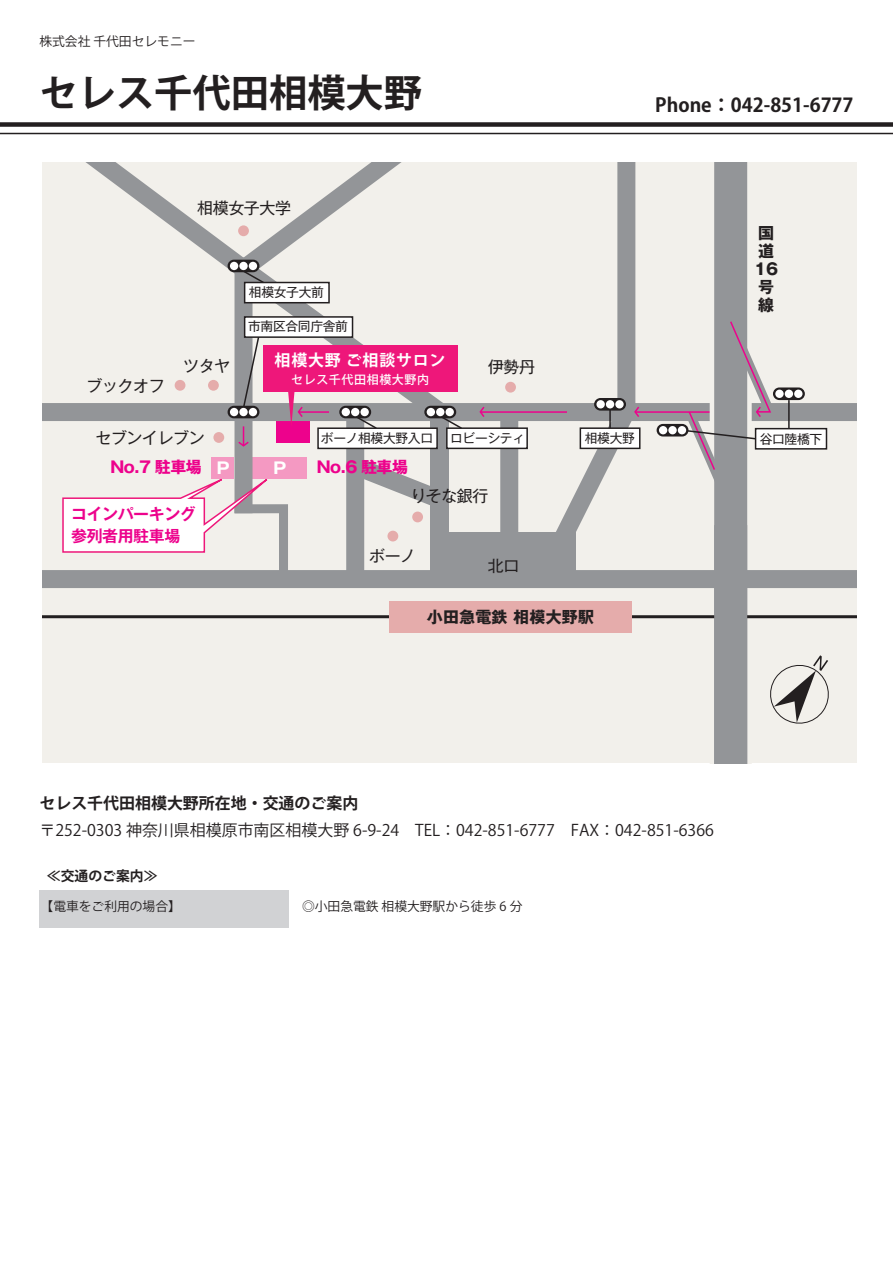
<style>
.page{position:relative;width:893px;height:1263px;background:#fff}
.page>*{position:absolute;margin:0;border:0;box-sizing:border-box;transform-origin:0 0}
.t1{font:700 38.25px "Koz Go Pro";color:#231f20}
.t2{font:700 19.2px "Koz Go Pro";color:#231f20}
.t3{font:15.9px "Koz Go Pro";color:#231f20}
.t4{font:15.9px "Gothic MB101 Pro";letter-spacing:-.025em;color:#231f20}
.t5{font:700 15.9px "Koz Go Pro";color:#231f20}
.t6{font:700 15.9px/17.9px "Gothic MB101 Pro";letter-spacing:.015em;color:#231f20}
.t7{font:700 15.9px/22.5px "Gothic MB101 Pro De";letter-spacing:-.025em;color:#ed028c}
.t8{font:700 15.9px "Gothic MB101 Pro";letter-spacing:-.025em;color:#ed028c}
.t9{font:700 15.9px "Koz Go Pro";letter-spacing:.05em;color:#fff}
.t10{font:700 15.9px "Gothic MB101 Pro";color:#fff}
.t11{font:700 13.8px "Koz Go Pro";color:#231f20}
.t12{font:12.75px "Koz Go Pro";color:#231f20}
.t13{font:12.75px "Gothic MB101 Pro";letter-spacing:-.025em;color:#231f20}
.t14{font:500 12px "Koz Go Pro";letter-spacing:.05em;color:#fff}
</style>
<div class="page">
<div style="left:42px;top:163px;width:814px;height:600px;background:#f2f0eb"></div>
<div style="left:276px;top:420px;width:34px;height:23px;background:#ed028c"></div>
<div style="left:42px;top:403px;width:814px;height:18px;background:#939598"></div>
<div style="left:252px;top:457px;width:55px;height:22px;background:#f499c2"></div>
<div style="left:617px;top:163px;width:18px;height:249px;background:#939598"></div>
<div style="left:346px;top:412px;width:18px;height:167px;background:#939598"></div>
<div style="left:431px;top:412px;width:18px;height:167px;background:#939598"></div>
<div style="left:500px;top:412px;width:18px;height:167px;background:#939598"></div>
<div style="left:431px;top:532px;width:145px;height:47px;background:#939598"></div>
<svg style="left:87px;top:163px;width:313px;height:98px"></svg>
<svg style="left:218px;top:244px;width:240px;height:183px"></svg>
<svg style="left:332px;top:449px;width:132px;height:74px"></svg>
<hr style="left:635px;top:411px;width:87px;height:2px;background:#ed028c">
<div style="left:714px;top:163px;width:33px;height:600px;background:#939598"></div>
<div style="left:42px;top:570px;width:814px;height:18px;background:#939598"></div>
<hr style="left:42px;top:615px;width:814px;height:3px;background:#231f20">
<div style="left:714px;top:525px;width:33px;height:238px;background:#939598"></div>
<div style="left:389px;top:602px;width:243px;height:31px;background:#e5acab"></div>
<svg style="left:556px;top:388px;width:94px;height:144px"></svg>
<hr style="left:480px;top:411px;width:87px;height:2px;background:#ed028c">
<svg style="left:479px;top:406px;width:7px;height:11px"></svg>
<hr style="left:299px;top:411px;width:30px;height:2px;background:#ed028c">
<div style="left:317px;top:427px;width:121px;height:22px;background:#fff;border:2px solid #231f20"></div>
<div style="left:446px;top:427px;width:82px;height:22px;background:#fff;border:2px solid #231f20"></div>
<div style="left:755px;top:428px;width:72px;height:22px;background:#fff;border:2px solid #231f20"></div>
<div style="left:580px;top:427px;width:60px;height:22px;background:#fff;border:2px solid #231f20"></div>
<div style="left:244px;top:316px;width:109px;height:22px;background:#fff;border:2px solid #231f20"></div>
<div style="left:244px;top:282px;width:86px;height:21px;background:#fff;border:2px solid #231f20"></div>
<svg style="left:438px;top:414px;width:25px;height:16px"></svg>
<hr style="left:788px;top:400px;width:2px;height:28px;background:#231f20">
<hr style="left:609px;top:404px;width:2px;height:24px;background:#231f20">
<svg style="left:679px;top:310px;width:103px;height:204px"></svg>
<svg style="left:353px;top:414px;width:25px;height:16px"></svg>
<svg style="left:62px;top:261px;width:242px;height:309px"></svg>
<div style="left:263px;top:345px;width:194px;height:47px;background:#ee177a"></div>
<svg style="left:228px;top:261px;width:31px;height:10px"></svg>
<div style="left:228px;top:260px;width:31px;height:12px;border:2px solid #231f20;border-radius:5px"></div>
<div style="left:230px;top:262px;width:8px;height:8px;background:#fff;border-radius:50%"></div>
<div style="left:239px;top:262px;width:9px;height:8px;background:#fff;border-radius:50%"></div>
<div style="left:249px;top:262px;width:8px;height:8px;background:#fff;border-radius:50%"></div>
<svg style="left:228px;top:407px;width:31px;height:10px"></svg>
<div style="left:228px;top:406px;width:31px;height:12px;border:2px solid #231f20;border-radius:5px"></div>
<div style="left:230px;top:408px;width:8px;height:8px;background:#fff;border-radius:50%"></div>
<div style="left:239px;top:408px;width:9px;height:8px;background:#fff;border-radius:50%"></div>
<div style="left:249px;top:408px;width:8px;height:8px;background:#fff;border-radius:50%"></div>
<svg style="left:340px;top:407px;width:30px;height:10px"></svg>
<div style="left:339px;top:406px;width:32px;height:12px;border:2px solid #231f20;border-radius:5px"></div>
<div style="left:342px;top:408px;width:8px;height:8px;background:#fff;border-radius:50%"></div>
<div style="left:351px;top:408px;width:8px;height:8px;background:#fff;border-radius:50%"></div>
<div style="left:360px;top:408px;width:9px;height:8px;background:#fff;border-radius:50%"></div>
<svg style="left:595px;top:399px;width:30px;height:11px"></svg>
<div style="left:594px;top:398px;width:32px;height:13px;border:2px solid #231f20;border-radius:5px"></div>
<div style="left:596px;top:400px;width:9px;height:8px;background:#fff;border-radius:50%"></div>
<div style="left:606px;top:400px;width:8px;height:8px;background:#fff;border-radius:50%"></div>
<div style="left:615px;top:400px;width:9px;height:8px;background:#fff;border-radius:50%"></div>
<svg style="left:657px;top:425px;width:31px;height:11px"></svg>
<div style="left:657px;top:424px;width:31px;height:12px;border:2px solid #231f20;border-radius:5px"></div>
<div style="left:659px;top:426px;width:8px;height:8px;background:#fff;border-radius:50%"></div>
<div style="left:668px;top:426px;width:9px;height:8px;background:#fff;border-radius:50%"></div>
<div style="left:678px;top:426px;width:8px;height:8px;background:#fff;border-radius:50%"></div>
<div style="left:412px;top:512px;width:11px;height:10px;background:#e5acab;border-radius:50%"></div>
<div style="left:505px;top:382px;width:11px;height:11px;background:#e5acab;border-radius:50%"></div>
<div style="left:213px;top:432px;width:11px;height:11px;background:#e5acab;border-radius:50%"></div>
<div style="left:175px;top:380px;width:10px;height:11px;background:#e5acab;border-radius:50%"></div>
<div style="left:208px;top:380px;width:11px;height:11px;background:#e5acab;border-radius:50%"></div>
<div style="left:238px;top:225px;width:11px;height:11px;background:#e5acab;border-radius:50%"></div>
<div style="left:387px;top:531px;width:11px;height:10px;background:#e5acab;border-radius:50%"></div>
<svg style="left:774px;top:388px;width:30px;height:11px"></svg>
<div style="left:773px;top:387px;width:32px;height:13px;border:2px solid #231f20;border-radius:5px"></div>
<div style="left:775px;top:390px;width:9px;height:8px;background:#fff;border-radius:50%"></div>
<div style="left:785px;top:390px;width:8px;height:8px;background:#fff;border-radius:50%"></div>
<div style="left:794px;top:390px;width:8px;height:8px;background:#fff;border-radius:50%"></div>
<svg style="left:425px;top:407px;width:30px;height:10px"></svg>
<div style="left:424px;top:406px;width:32px;height:12px;border:2px solid #231f20;border-radius:5px"></div>
<div style="left:427px;top:408px;width:8px;height:8px;background:#fff;border-radius:50%"></div>
<div style="left:436px;top:408px;width:8px;height:8px;background:#fff;border-radius:50%"></div>
<div style="left:446px;top:408px;width:8px;height:8px;background:#fff;border-radius:50%"></div>
<div style="left:0;top:122px;width:893px;height:5px;background:#231f20"></div>
<hr style="left:0;top:133px;width:893px;height:1px;background:#231f20">
<svg style="left:770px;top:655px;width:59px;height:69px"></svg>
<div style="left:39px;top:890px;width:249px;height:38px;background:#d1d2d4"></div>
<p class="t12" style="left:39px;top:33px;width:158px">株式会社 千代田セレモニー</p>
<h1 class="t1" style="left:39px;top:69px;width:384px">セレス千代田相模大野</h1>
<p class="t2" style="left:655px;top:92px;width:200px">Phone：042-851-6777</p>
<p class="t4" style="left:197px;top:195px;width:95px">相模女子大学</p>
<p class="t13" style="left:249px;top:282px;width:76px">相模女子大前</p>
<p class="t13" style="left:248px;top:316px;width:101px">市南区合同庁舎前</p>
<p class="t4" style="left:86px;top:372px;width:80px">ブックオフ</p>
<p class="t4" style="left:183px;top:353px;width:49px">ツタヤ</p>
<p class="t9" style="left:275px;top:350px;width:172px">相模大野 ご相談サロン</p>
<p class="t14" style="left:291px;top:371px;width:139px">セレス千代田相模大野内</p>
<p class="t4" style="left:488px;top:354px;width:49px">伊勢丹</p>
<p class="t4" style="left:95px;top:425px;width:111px">セブンイレブン</p>
<p class="t13" style="left:321px;top:428px;width:114px">ボーノ相模大野入口</p>
<p class="t13" style="left:450px;top:428px;width:76px">ロビーシティ</p>
<p class="t13" style="left:585px;top:427px;width:52px">相模大野</p>
<p class="t8" style="left:110px;top:454px;width:93px">No.7 駐車場</p>
<p class="t7" style="left:71px;top:500px;width:126px">コインパーキング参列者用駐車場</p>
<p class="t10" style="left:217px;top:455px;width:14px">P</p>
<p class="t10" style="left:274px;top:455px;width:14px">P</p>
<p class="t8" style="left:317px;top:454px;width:93px">No.6 駐車場</p>
<p class="t4" style="left:410px;top:483px;width:80px">りそな銀行</p>
<p class="t4" style="left:369px;top:543px;width:49px">ボーノ</p>
<p class="t4" style="left:488px;top:553px;width:33px">北口</p>
<p class="t6" style="left:427px;top:606px;width:169px">小田急電鉄 相模大野駅</p>
<p class="t6" style="left:754px;top:222px;width:26px">国道<br>16号線</p>
<p class="t13" style="left:760px;top:428px;width:64px">谷口陸橋下</p>
<p class="t5" style="left:39px;top:792px;width:320px">セレス千代田相模大野所在地・交通のご案内</p>
<p class="t3" style="left:39px;top:819px;width:676px">〒252-0303 神奈川県相模原市南区相模大野 6-9-24　TEL：042-851-6777　FAX：042-851-6366</p>
<p class="t11" style="left:47px;top:867px;width:112px">≪交通のご案内≫</p>
<p class="t12" style="left:41px;top:898px;width:142px">【電車をご利用の場合】</p>
<p class="t12" style="left:302px;top:898px;width:222px">◎小田急電鉄 相模大野駅から徒歩 6 分</p>
</div>
